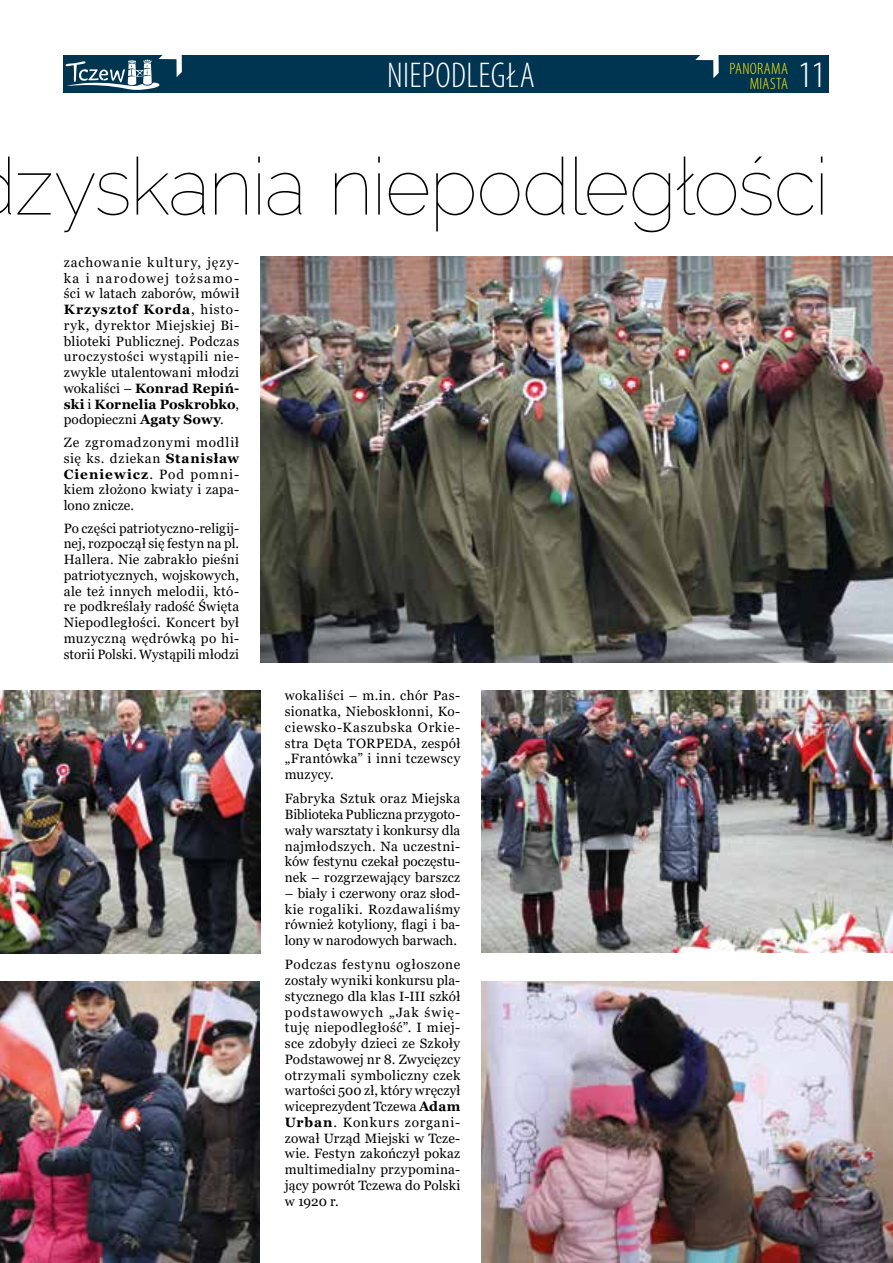
<style>
.page{position:relative;width:893px;height:1263px;background:#fff}
.page>*{position:absolute;margin:0;border:0;box-sizing:border-box;transform-origin:0 0}
.t1{font:100 79.5px "Raleway";letter-spacing:-.02em;color:#000}
.t2{font:300 37.5px "Myriad Pro";color:#fff}
.t3{font:300 condensed 36px "Myriad Pro";letter-spacing:.01em;color:#fff}
.t4{font:300 condensed 16.5px/15px "Myriad Pro";letter-spacing:.02em;color:#ffed00;text-align:right}
.t5{font:13.5px/15.8px "Georgia";letter-spacing:.015em;color:#000;text-align:justify}
.s1{font-weight:700}
</style>
<div class="page">
<div style="left:64px;top:56px;width:765px;height:37px;background:#003552"></div>
<svg style="left:65px;top:55px;width:117px;height:35px"></svg>
<svg style="left:695px;top:55px;width:24px;height:23px"></svg>
<img style="left:260px;top:257px;width:633px;height:406px">
<img style="left:0;top:981px;width:260px;height:282px">
<img style="left:0;top:690px;width:260px;height:263px">
<img style="left:482px;top:981px;width:411px;height:282px">
<img style="left:482px;top:690px;width:411px;height:263px">
<h3 class="t3" style="left:387px;top:54px;width:149px">NIEPODLEGŁA</h3>
<p class="t4" style="left:730px;top:61px;width:60px">PANORAMA<br>MIASTA</p>
<h2 class="t2" style="left:796px;top:54px;width:33px">11</h2>
<h1 class="t1" style="left:15px;top:140px;width:816px">zyskania niepodległości</h1>
<p class="t5" style="left:64px;top:255px;width:177px">zachowanie kultury, języ&shy;ka i narodowej tożsamo&shy;ści w latach zaborów, mówił <span class="s1">Krzysztof Korda</span>, histo&shy;ryk, dyrektor Miejskiej Bi&shy;blioteki Publicznej. Podczas uroczystości wystąpili nie&shy;zwykle utalentowani młodzi wokaliści – <span class="s1">Konrad Repiń&shy;ski</span> i <span class="s1">Kornelia Poskrobko</span>, podopieczni <span class="s1">Agaty Sowy</span>.</p>
<p class="t5" style="left:64px;top:435px;width:177px">Ze zgromadzonymi modlił się ks. dziekan <span class="s1">Stanisław Cieniewicz</span>. Pod pomni&shy;kiem złożono kwiaty i zapa&shy;lono znicze.</p>
<p class="t5" style="left:64px;top:520px;width:177px">Po części patriotyczno-religij&shy;nej, rozpoczął się festyn na pl.<br>Hallera. Nie zabrakło pieśni patriotycznych, wojskowych, ale też innych melodii, któ&shy;re podkreślały radość Święta Niepodległości. Koncert był muzyczną wędrówką po hi&shy;storii Polski. Wystąpili młodzi</p>
<p class="t5" style="left:285px;top:688px;width:177px">wokaliści – m.in. chór Pas&shy;sionatka, Nieboskłonni, Ko&shy;ciewsko-Kaszubska Orkie&shy;stra Dęta TORPEDA, zespół „Frantówka” i inni tczewscy muzycy.</p>
<p class="t5" style="left:285px;top:791px;width:177px">Fabryka Sztuk oraz Miejska Biblioteka Publiczna przygoto&shy;wały warsztaty i konkursy dla najmłodszych. Na uczestni&shy;ków festynu czekał poczęstu&shy;nek – rozgrzewający barszcz</p>
<p class="t5" style="left:285px;top:885px;width:177px">– biały i czerwony oraz słod&shy;kie rogaliki. Rozdawaliśmy również kotyliony, flagi i ba&shy;lony w narodowych barwach.</p>
<p class="t5" style="left:285px;top:957px;width:177px">Podczas festynu ogłoszone zostały wyniki konkursu pla&shy;stycznego dla klas I-III szkół podstawowych „Jak świę&shy;tuję niepodległość”. I miej&shy;sce zdobyły dzieci ze Szkoły Podstawowej nr 8. Zwycięzcy otrzymali symboliczny czek wartości 500 zł, który wręczył wiceprezydent Tczewa <span class="s1">Adam Urban</span>. Konkurs zorgani&shy;zował Urząd Miejski w Tcze&shy;wie. Festyn zakończył pokaz multimedialny przypomina&shy;jący powrót Tczewa do Polski w 1920 r.</p>
</div>
